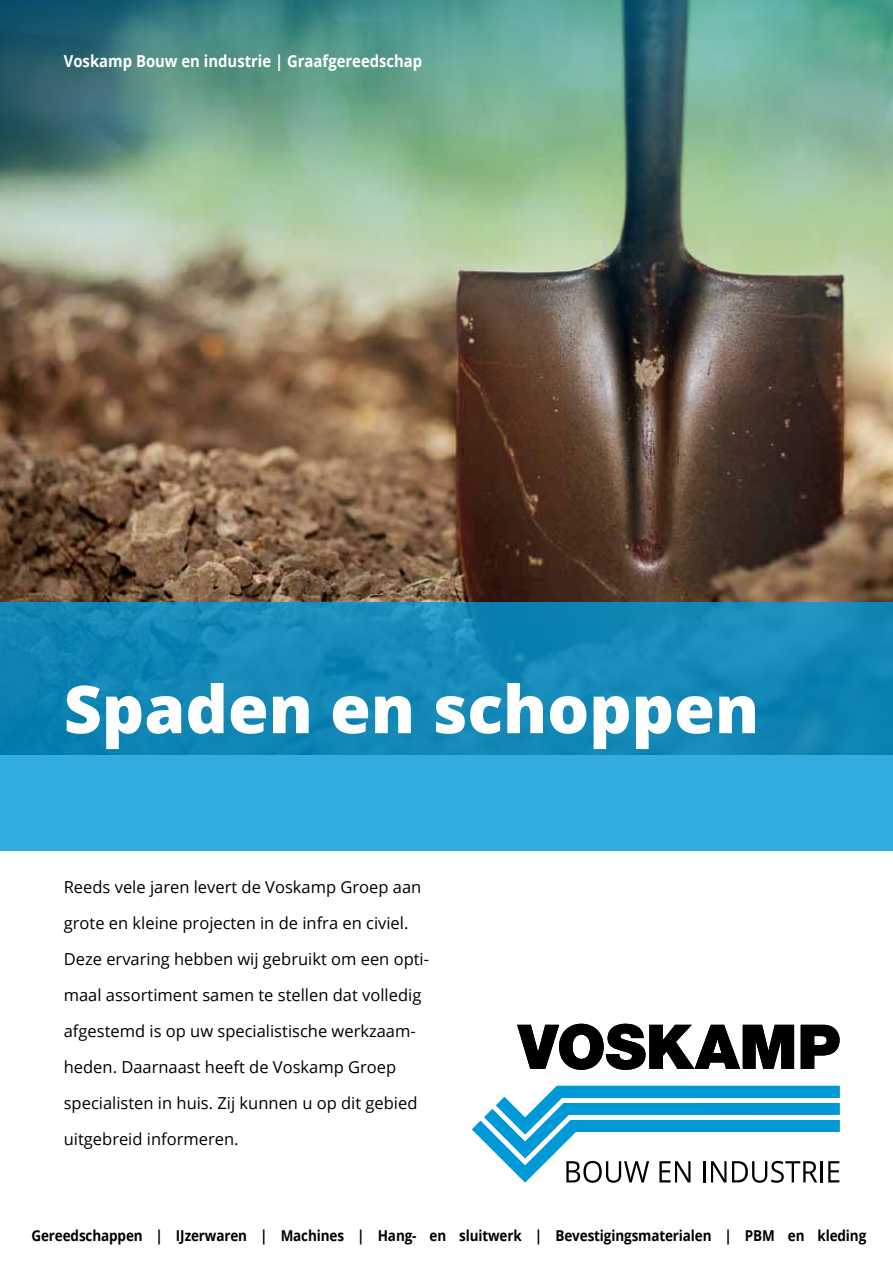
<style>
.page{position:relative;width:893px;height:1263px;background:#fff}
.page>*{position:absolute;margin:0;border:0;box-sizing:border-box;transform-origin:0 0}
.t1{font:800 66px "Open Sans";color:#fff}
.t2{font:16.5px/36px "Open Sans";color:#000}
.t3{font:700 16.5px "Open Sans";color:#fff;scale:.9 1}
.t4{font:700 15px "Open Sans";letter-spacing:-.01em;color:#000;scale:.9 1}
</style>
<div class="page">
<img style="left:0;top:369px;width:893px;height:233px">
<svg style="left:517px;top:1024px;width:277px;height:46px"></svg>
<svg style="left:801px;top:1025px;width:39px;height:44px"></svg>
<svg style="left:472px;top:1086px;width:368px;height:97px"></svg>
<svg style="left:0;top:602px;width:893px;height:248px"></svg>
<img style="left:0;top:0;width:893px;height:369px">
<p class="t3" style="left:64px;top:49px;width:400px">Voskamp Bouw en industrie | Graafgereedschap</p>
<h1 class="t1" style="left:64px;top:659px;width:697px">Spaden en schoppen</h1>
<p class="t2" style="left:64px;top:869px;width:367px">Reeds vele jaren levert de Voskamp Groep aan grote en kleine projecten in de infra en civiel.<br>Deze ervaring hebben wij gebruikt om een opti&shy;maal assortiment samen te stellen dat volledig afgestemd is op uw specialistische werkzaam&shy;heden. Daarnaast heeft de Voskamp Groep specialisten in huis. Zij kunnen u op dit gebied uitgebreid informeren.</p>
<p class="t4" style="left:31px;top:1224px;width:929px">Gereedschappen | IJzerwaren | Machines | Hang- en sluitwerk | Bevestigingsmaterialen | PBM en kleding</p>
</div>
